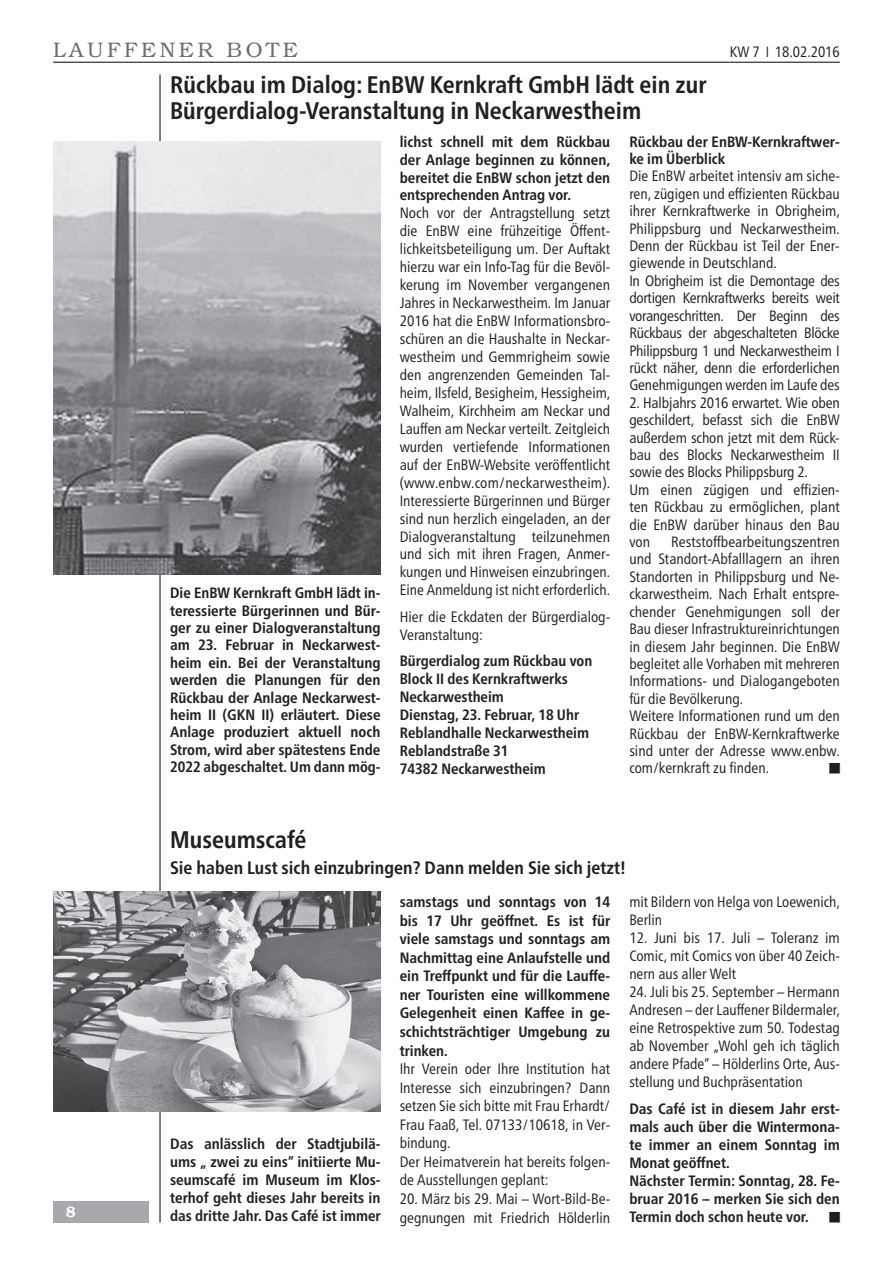
<style>
.page{position:relative;width:893px;height:1263px;background:#fff}
.page>*{position:absolute;margin:0;border:0;box-sizing:border-box;transform-origin:0 0}
.t1{font:700 condensed 24px/25.7px "Frutiger Neue LTW1 G";color:#231f20}
.t2{font:300 21px "Bookman LT";letter-spacing:.17em;color:#6c6d70}
.t3{font:700 condensed 18px "Frutiger Neue LTW1 G";color:#231f20}
.t4{font:condensed 15px/17.4px "Frutiger Neue LTW1 G";color:#231f20}
.t5{font:700 condensed 15px/18px "Frutiger Neue LTW1 G";color:#231f20;text-align:justify}
.t6{font:600 15px "Bookman LT";color:#fff}
.t7{font:10.5px "European Pi One";color:#231f20}
</style>
<div class="page">
<hr style="left:53px;top:62px;width:787px;height:1px;background:#231f20">
<hr style="left:159px;top:74px;width:2px;height:1148px;background:#231f20">
<div style="left:53px;top:1201px;width:96px;height:21px;background:#a8a9ad"></div>
<img style="left:53px;top:141px;width:327px;height:433px">
<img style="left:53px;top:892px;width:327px;height:219px">
<h2 class="t2" style="left:53px;top:38px;width:246px">LAUFFENER BOTE</h2>
<p class="t4" style="left:730px;top:42px;width:112px">KW 7 18.02.2016</p>
<h1 class="t1" style="left:170px;top:70px;width:538px">Rückbau im Dialog: EnBW Kernkraft GmbH lädt ein zur<br>Bürgerdialog-Veranstaltung in Neckarwestheim</h1>
<p class="t5" style="left:170px;top:583px;width:212px;line-height:17.4px">Die EnBW Kernkraft GmbH lädt in&shy;teressierte Bürgerinnen und Bür&shy;ger zu einer Dialogveranstaltung am 23. Februar in Neckarwest&shy;heim ein. Bei der Veranstaltung werden die Planungen für den Rückbau der Anlage Neckarwest&shy;heim II (GKN II) erläutert. Diese Anlage produziert aktuell noch Strom, wird aber spätestens Ende 2022 abgeschaltet. Um dann mög-</p>
<p class="t5" style="left:400px;top:131px;width:212px">lichst schnell mit dem Rückbau der Anlage beginnen zu können, bereitet die EnBW schon jetzt den entsprechenden Antrag vor.</p>
<p class="t4" style="left:400px;top:203px;width:212px;line-height:18px;text-align:justify">Noch vor der Antragstellung setzt die EnBW eine frühzeitige Öffent&shy;lichkeitsbeteiligung um. Der Auftakt hierzu war ein Info-Tag für die Bevöl&shy;kerung im November vergangenen Jahres in Neckarwestheim. Im Januar 2016 hat die EnBW Informationsbro&shy;schüren an die Haushalte in Neckar&shy;westheim und Gemmrigheim sowie den angrenzenden Gemeinden Tal&shy;heim, Ilsfeld, Besigheim, Hessigheim, Walheim, Kirchheim am Neckar und Lauffen am Neckar verteilt. Zeitgleich wurden vertiefende Informationen auf der EnBW-Website veröffentlicht (www.enbw.com/neckarwestheim).<br>Interessierte Bürgerinnen und Bürger sind nun herzlich eingeladen, an der Dialogveranstaltung teilzunehmen und sich mit ihren Fragen, Anmer&shy;kungen und Hinweisen einzubringen.<br>Eine Anmeldung ist nicht erforderlich.</p>
<p class="t4" style="left:400px;top:606px;width:212px;line-height:18px">Hier die Eckdaten der Bürgerdialog-<br>Veranstaltung:</p>
<p class="t5" style="left:400px;top:651px;width:194px;text-align:left">Bürgerdialog zum Rückbau von<br>Block II des Kernkraftwerks<br>Neckarwestheim<br>Dienstag, 23. Februar, 18 Uhr<br>Reblandhalle Neckarwestheim<br>Reblandstraße 31<br>74382 Neckarwestheim</p>
<p class="t5" style="left:629px;top:131px;width:212px;line-height:17.4px">Rückbau der EnBW-Kernkraftwer&shy;ke im Überblick</p>
<p class="t4" style="left:629px;top:166px;width:212px">Die EnBW arbeitet intensiv am siche&shy;ren, zügigen und effizienten Rückbau ihrer Kernkraftwerke in Obrigheim, Philippsburg und Neckarwestheim.<br>Denn der Rückbau ist Teil der Ener&shy;giewende in Deutschland.<br>In Obrigheim ist die Demontage des dortigen Kernkraftwerks bereits weit vorangeschritten. Der Beginn des Rückbaus der abgeschalteten Blöcke Philippsburg 1 und Neckarwestheim I rückt näher, denn die erforderlichen Genehmigungen werden im Laufe des</p>
<p class="t4" style="left:629px;top:393px;width:212px">2. Halbjahrs 2016 erwartet. Wie oben geschildert, befasst sich die EnBW außerdem schon jetzt mit dem Rück&shy;bau des Blocks Neckarwestheim II sowie des Blocks Philippsburg 2.<br>Um einen zügigen und effizien&shy;ten Rückbau zu ermöglichen, plant die EnBW darüber hinaus den Bau von</p>
<p class="t4" style="left:629px;top:532px;width:212px;text-indent:42px">Reststoffbearbeitungszentren und Standort-Abfalllagern an ihren Standorten in Philippsburg und Ne&shy;ckarwestheim. Nach Erhalt entspre&shy;chender Genehmigungen soll der Bau dieser Infrastruktureinrichtungen in diesem Jahr beginnen. Die EnBW begleitet alle Vorhaben mit mehreren Informations- und Dialogangeboten für die Bevölkerung.<br>Weitere Informationen rund um den Rückbau der EnBW-Kernkraftwerke sind unter der Adresse www.enbw. com/kernkraft zu finden.</p>
<p class="t7" style="left:829px;top:762px;width:12px">W</p>
<p class="t6" style="left:66px;top:1203px;width:11px">8</p>
<h1 class="t1" style="left:170px;top:825px;width:138px">Museumscafé</h1>
<p class="t3" style="left:170px;top:854px;width:457px">Sie haben Lust sich einzubringen? Dann melden Sie sich jetzt!</p>
<p class="t5" style="left:170px;top:1133px;width:212px">Das anlässlich der Stadtjubilä&shy;ums „ zwei zu eins“ initiierte Mu&shy;seumscafé im Museum im Klos&shy;terhof geht dieses Jahr bereits in das dritte Jahr. Das Café ist immer</p>
<p class="t5" style="left:400px;top:891px;width:212px;line-height:18.6px">samstags und sonntags von 14 bis 17 Uhr geöffnet. Es ist für viele samstags und sonntags am Nachmittag eine Anlaufstelle und ein Treffpunkt und für die Lauffe&shy;ner Touristen eine willkommene Gelegenheit einen Kaffee in ge&shy;schichtsträchtiger Umgebung zu trinken.</p>
<p class="t4" style="left:400px;top:1058px;width:212px;line-height:18.6px">Ihr Verein oder Ihre Institution hat<br>Interesse sich einzubringen? Dann setzen Sie sich bitte mit Frau Erhardt/<br>Frau Faaß, Tel. 07133/10618, in Ver&shy;bindung.<br>Der Heimatverein hat bereits folgen&shy;de Ausstellungen geplant:</p>
<p class="t4" style="left:400px;top:1188px;width:212px;line-height:18.6px">20. März bis 29. Mai – Wort-Bild-Be&shy;gegnungen mit Friedrich Hölderlin</p>
<p class="t4" style="left:629px;top:892px;width:212px;line-height:18px">mit Bildern von Helga von Loewenich,<br>Berlin</p>
<p class="t4" style="left:629px;top:928px;width:212px;line-height:18px;text-align:justify">12. Juni bis 17. Juli – Toleranz im Comic, mit Comics von über 40 Zeich&shy;nern aus aller Welt</p>
<p class="t4" style="left:629px;top:982px;width:212px;line-height:18px;text-align:justify">24. Juli bis 25. September – Hermann Andresen – der Lauffener Bildermaler, eine Retrospektive zum 50. Todestag ab November „Wohl geh ich täglich andere Pfade“ – Hölderlins Orte, Aus&shy;stellung und Buchpräsentation</p>
<p class="t5" style="left:629px;top:1098px;width:212px;text-align:left">Das Café ist in diesem Jahr erst&shy;mals auch über die Wintermona&shy;te immer an einem Sonntag im<br>Monat geöffnet.<br>Nächster Termin: Sonntag, 28. Fe&shy;bruar 2016 – merken Sie sich den<br>Termin doch schon heute vor.</p>
<p class="t7" style="left:829px;top:1211px;width:12px">W</p>
</div>
